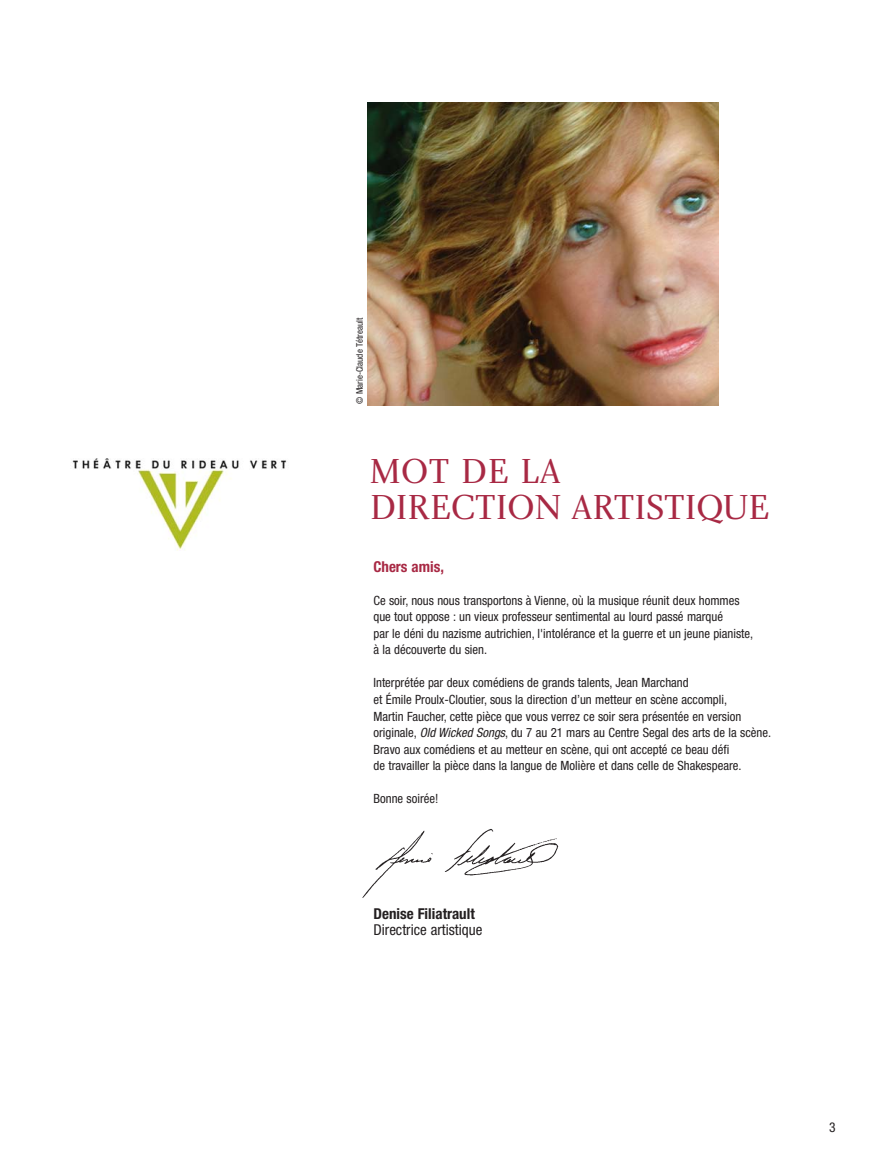
<style>
.page{position:relative;width:891px;height:1175px;background:#fff}
.page>*{position:absolute;margin:0;border:0;box-sizing:border-box;transform-origin:0 0}
.t1{font:36px/36px "Charlotte Book Plain";color:#a82944}
.t2{font:condensed 15px "Helvetica Neue";color:#231f20}
.t3{font:700 condensed 15px "Helvetica Neue";color:#231f20}
.t4{font:700 condensed 15px "Helvetica Neue";color:#a82944}
.t5{font:condensed 13.5px "Helvetica Neue";color:#231f20}
.t6{font:condensed 12.75px/16.5px "Helvetica Neue";color:#231f20}
.t7{font:condensed 9px "Helvetica Neue";color:#231f20}
.s1{font-style:italic}
</style>
<div class="page">
<img style="left:362px;top:829px;width:197px;height:69px">
<img style="left:72px;top:459px;width:215px;height:91px">
<img style="left:368px;top:102px;width:351px;height:303px">
<p class="t7" style="left:356px;top:404px;width:87px;rotate:-90deg">© Marie-Claude Tétreault</p>
<h1 class="t1" style="left:370px;top:457px;width:401px">MOT DE LA<br>DIRECTION ARTISTIQUE</h1>
<p class="t4" style="left:374px;top:561px;width:72px">Chers amis,</p>
<p class="t6" style="left:374px;top:593px;width:381px">Ce soir, nous nous transportons à Vienne, où la musique réunit deux hommes que tout oppose : un vieux professeur sentimental au lourd passé marqué<br>par le déni du nazisme autrichien, l'intolérance et la guerre et un jeune pianiste, à la découverte du sien.</p>
<p class="t6" style="left:373px;top:676px;width:399px">Interprétée par deux comédiens de grands talents, Jean Marchand<br>et Émile Proulx-Cloutier, sous la direction d’un metteur en scène accompli,<br>Martin Faucher, cette pièce que vous verrez ce soir sera présentée en version originale, <span class="s1">Old Wicked Songs</span>, du 7 au 21 mars au Centre Segal des arts de la scène.<br>Bravo aux comédiens et au metteur en scène, qui ont accepté ce beau défi<br>de travailler la pièce dans la langue de Molière et dans celle de Shakespeare.</p>
<p class="t6" style="left:373px;top:791px;width:66px">Bonne soirée!</p>
<p class="t3" style="left:374px;top:907px;width:103px">Denise Filiatrault</p>
<p class="t2" style="left:374px;top:924px;width:110px">Directrice artistique</p>
<p class="t5" style="left:829px;top:1122px;width:8px">3</p>
</div>
